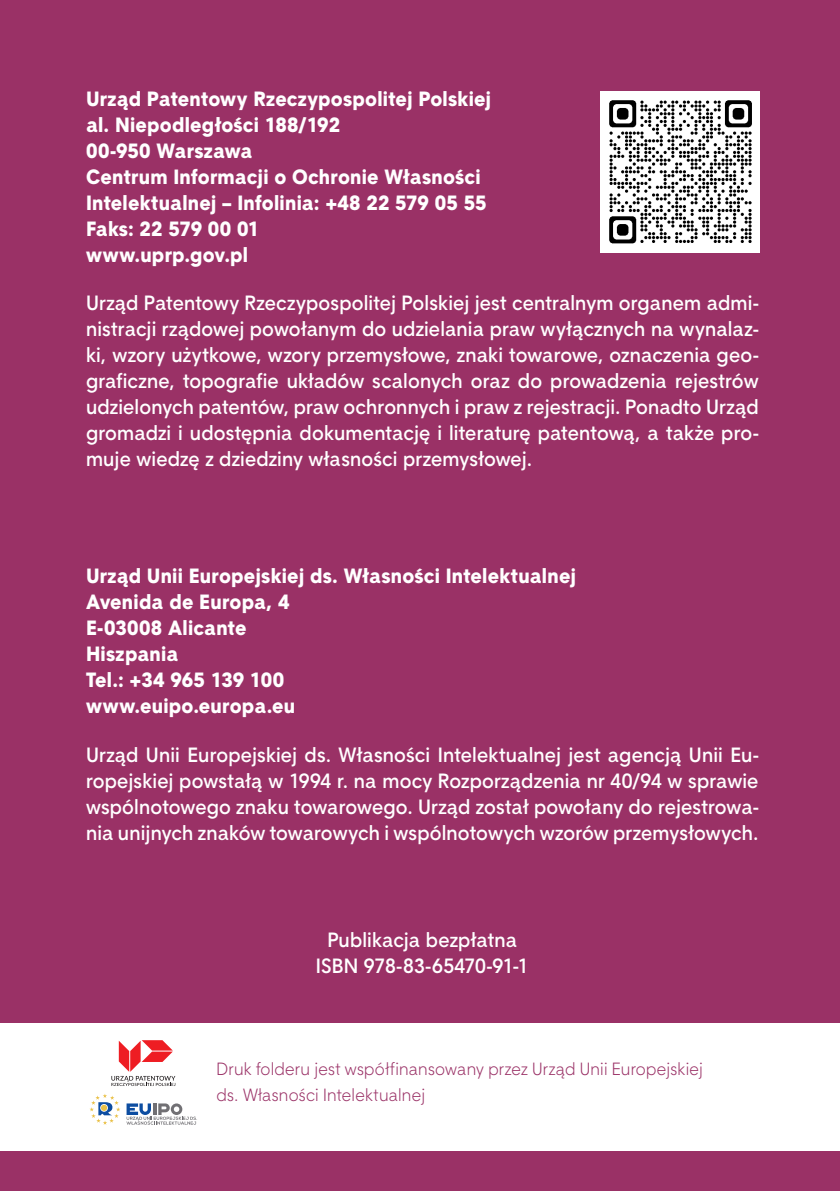
<style>
.page{position:relative;width:840px;height:1191px;background:#fff}
.page>*{position:absolute;margin:0;border:0;box-sizing:border-box;transform-origin:0 0}
.t1{font:700 20px/26px "Straight EFN";letter-spacing:.005em;color:#fff;text-align:justify;scale:.95 1}
.t2{font:20px/26px "Straight EFN Heavy";letter-spacing:.01em;color:#fff;scale:.95 1}
.t3{font:17.2px/26px "Straight EFN";letter-spacing:.01em;color:#9a3166;scale:.95 1}
</style>
<div class="page">
<div style="left:0;top:0;width:839px;height:1191px;background:#9a3166"></div>
<div style="left:0;top:1023px;width:839px;height:127px;background:#fff"></div>
<svg style="left:111px;top:1040px;width:64px;height:46px"></svg>
<svg style="left:89px;top:1094px;width:31px;height:30px"></svg>
<svg style="left:126px;top:1103px;width:71px;height:21px"></svg>
<img style="left:600px;top:92px;width:159px;height:160px">
<p class="t2" style="left:86px;top:85px;width:427px">Urząd Patentowy Rzeczypospolitej Polskiej al. Niepodległości 188/192<br>00-950 Warszawa<br>Centrum Informacji o Ochronie Własności<br>Intelektualnej – Infolinia: +48 22 579 05 55<br>Faks: 22 579 00 01<br>www.uprp.gov.pl</p>
<p class="t1" style="left:86px;top:290px;width:709px">Urząd Patentowy Rzeczypospolitej Polskiej jest centralnym organem admi&shy;nistracji rządowej powołanym do udzielania praw wyłącznych na wynalaz&shy;ki, wzory użytkowe, wzory przemysłowe, znaki towarowe, oznaczenia geo&shy;graficzne, topografie układów scalonych oraz do prowadzenia rejestrów udzielonych patentów, praw ochronnych i praw z rejestracji. Ponadto Urząd gromadzi i udostępnia dokumentację i literaturę patentową, a także pro&shy;muje wiedzę z dziedziny własności przemysłowej.</p>
<p class="t2" style="left:86px;top:563px;width:517px">Urząd Unii Europejskiej ds. Własności Intelektualnej<br>Avenida de Europa, 4<br>E-03008 Alicante<br>Hiszpania<br>Tel.: +34 965 139 100<br>www.euipo.europa.eu</p>
<p class="t1" style="left:86px;top:742px;width:709px">Urząd Unii Europejskiej ds. Własności Intelektualnej jest agencją Unii Eu&shy;ropejskiej powstałą w 1994 r. na mocy Rozporządzenia nr 40/94 w sprawie wspólnotowego znaku towarowego. Urząd został powołany do rejestrowa&shy;nia unijnych znaków towarowych i wspólnotowych wzorów przemysłowych.</p>
<p class="t1" style="left:316px;top:927px;width:225px;text-align:center">Publikacja bezpłatna<br>ISBN 978-83-65470-91-1</p>
<p class="t3" style="left:216px;top:1056px;width:513px">Druk folderu jest współfinansowany przez Urząd Unii Europejskiej ds. Własności Intelektualnej</p>
</div>
